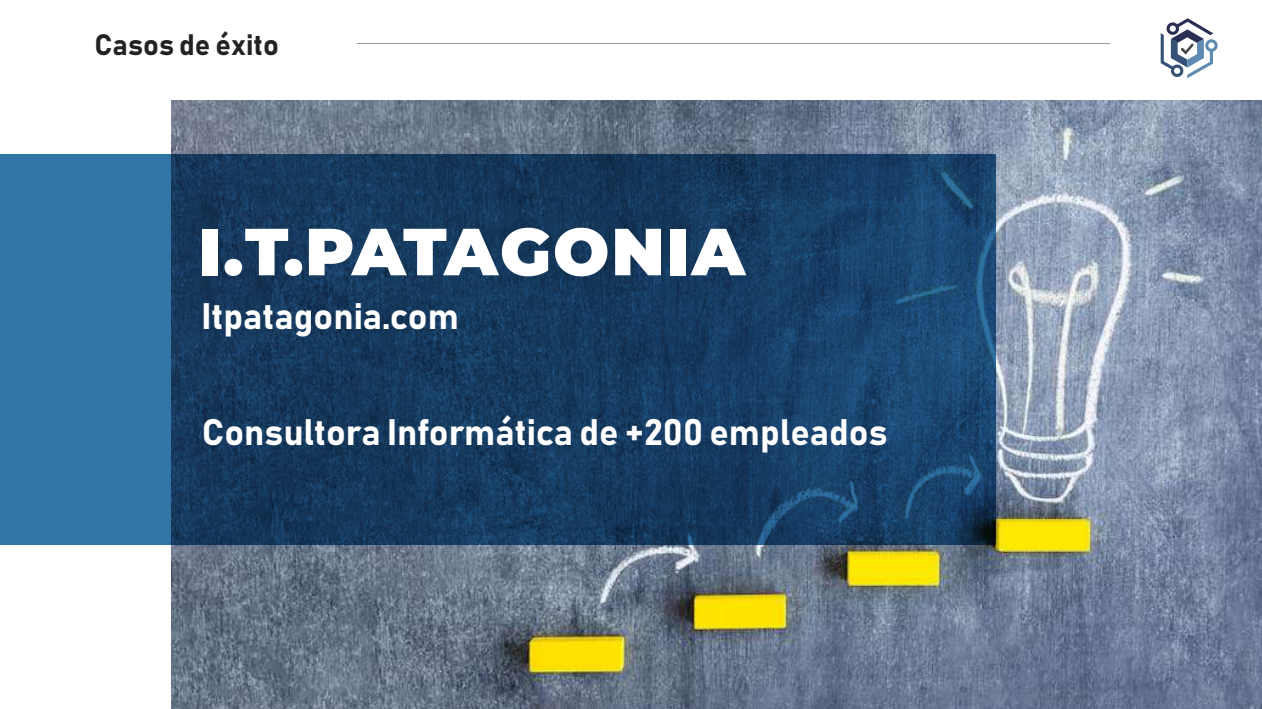
<style>
.page{position:relative;width:1262px;height:709px;background:#fff}
.page>*{position:absolute;margin:0;border:0;box-sizing:border-box;transform-origin:0 0}
.t1{font:900 66.38px "Montserrat";letter-spacing:.025em;color:#fff}
.t2{font:36.38px "Bahnschrift";color:#fff}
.t3{font:29.12px "Bahnschrift";color:#222220}
</style>
<div class="page">
<img style="left:172px;top:101px;width:1089px;height:608px">
<svg style="left:0;top:155px;width:996px;height:390px;background:#1b466d"></svg>
<hr style="left:357px;top:43px;width:752px;height:1px;background:#9a9a9a">
<svg style="left:1160px;top:18px;width:57px;height:60px"></svg>
<p class="t3" style="left:94px;top:26px;width:186px">Casos de éxito</p>
<h1 class="t1" style="left:198px;top:202px;width:548px">I.T.PATAGONIA</h1>
<p class="t2" style="left:201px;top:293px;width:259px">Itpatagonia.com</p>
<p class="t2" style="left:202px;top:409px;width:687px">Consultora Informática de +200 empleados</p>
</div>
